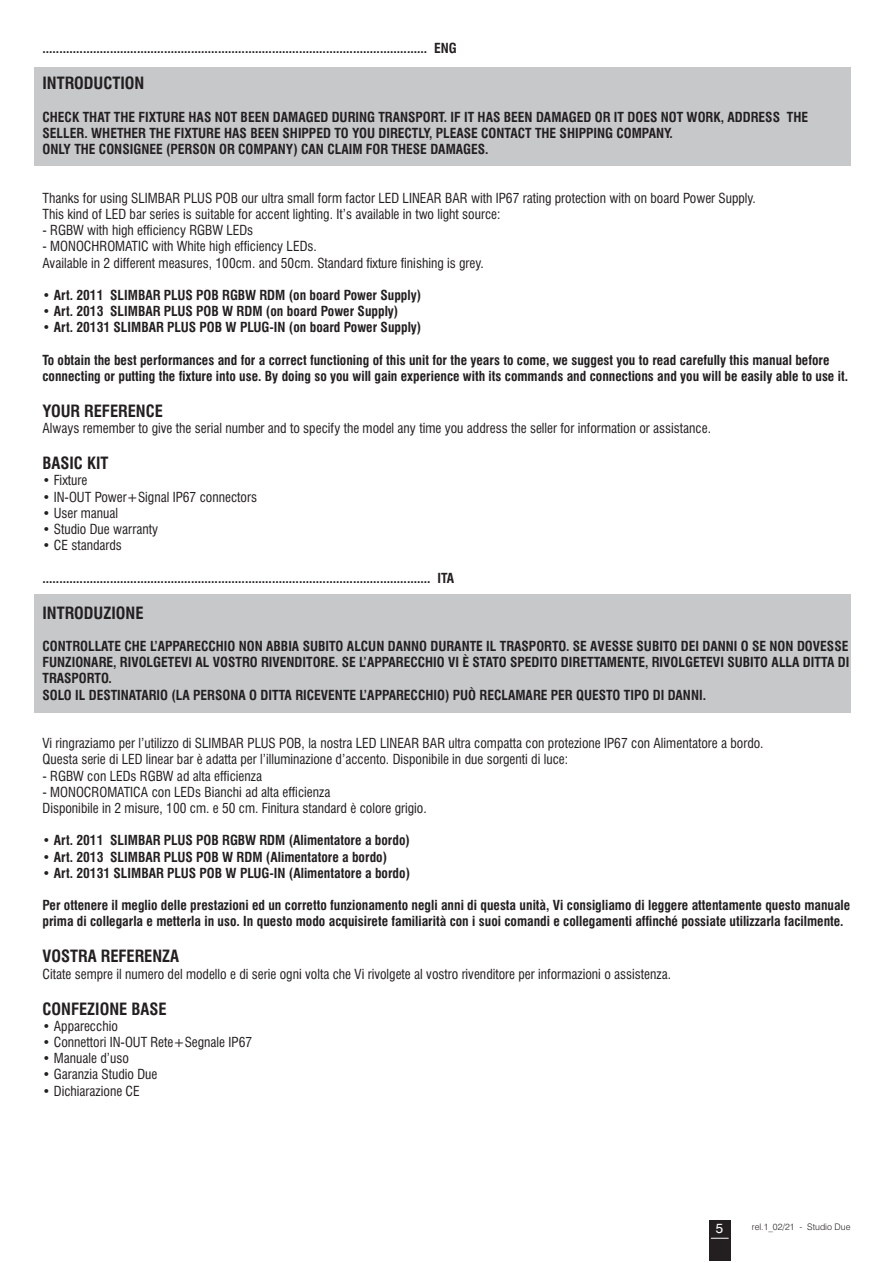
<style>
.page{position:relative;width:893px;height:1263px;background:#fff}
.page>*{position:absolute;margin:0;border:0;box-sizing:border-box;transform-origin:0 0}
.t1{font:700 condensed 16.5px "Swiss 721 BT";color:#231f20}
.t2{font:700 condensed 13.5px/16.2px "Swiss 721 BT";color:#231f20}
.t3{font:condensed 13.5px/16.2px "Swiss 721 BT";color:#231f20}
.t4{font:13.5px "Swiss 721 BT";color:#fff}
.t5{font:300 9px "Swiss 721 BT";color:#231f20}
</style>
<div class="page">
<div style="left:709px;top:1220px;width:22px;height:41px;background:#231f20"></div>
<svg style="left:711px;top:1238px;width:17px;height:1px"></svg>
<div style="left:34px;top:594px;width:816px;height:119px;background:#c6c8ca"></div>
<div style="left:34px;top:67px;width:816px;height:98px;background:#c6c8ca"></div>
<p class="t2" style="left:42px;top:41px;width:416px">.................................................................................................................. ENG</p>
<p class="t1" style="left:42px;top:75px;width:103px">INTRODUCTION</p>
<p class="t2" style="left:42px;top:110px;width:767px">CHECK THAT THE FIXTURE HAS NOT BEEN DAMAGED DURING TRANSPORT. IF IT HAS BEEN DAMAGED OR IT DOES NOT WORK, ADDRESS THE<br>SELLER. WHETHER THE FIXTURE HAS BEEN SHIPPED TO YOU DIRECTLY, PLEASE CONTACT THE SHIPPING COMPANY.<br>ONLY THE CONSIGNEE (PERSON OR COMPANY) CAN CLAIM FOR THESE DAMAGES.</p>
<p class="t3" style="left:42px;top:191px;width:715px">Thanks for using SLIMBAR PLUS POB our ultra small form factor LED LINEAR BAR with IP67 rating protection with on board Power Supply.<br>This kind of LED bar series is suitable for accent lighting. It’s available in two light source:</p>
<p class="t3" style="left:42px;top:223px;width:212px">- RGBW with high efficiency RGBW LEDs</p>
<p class="t3" style="left:42px;top:239px;width:443px">- MONOCHROMATIC with White high efficiency LEDs.<br>Available in 2 different measures, 100cm. and 50cm. Standard fixture finishing is grey.</p>
<p class="t2" style="left:42px;top:288px;width:380px">• Art. 2011 SLIMBAR PLUS POB RGBW RDM (on board Power Supply)</p>
<p class="t2" style="left:42px;top:304px;width:357px">• Art. 2013 SLIMBAR PLUS POB W RDM (on board Power Supply)</p>
<p class="t2" style="left:42px;top:320px;width:380px">• Art. 20131 SLIMBAR PLUS POB W PLUG-IN (on board Power Supply)</p>
<p class="t2" style="left:42px;top:353px;width:807px">To obtain the best performances and for a correct functioning of this unit for the years to come, we suggest you to read carefully this manual before connecting or putting the fixture into use. By doing so you will gain experience with its commands and connections and you will be easily able to use it.</p>
<p class="t1" style="left:42px;top:403px;width:122px">YOUR REFERENCE</p>
<p class="t3" style="left:42px;top:421px;width:670px">Always remember to give the serial number and to specify the model any time you address the seller for information or assistance.</p>
<p class="t1" style="left:42px;top:455px;width:68px">BASIC KIT</p>
<p class="t3" style="left:42px;top:473px;width:46px">• Fixture</p>
<p class="t3" style="left:42px;top:489px;width:216px">• IN-OUT Power+Signal IP67 connectors</p>
<p class="t3" style="left:42px;top:506px;width:77px">• User manual</p>
<p class="t3" style="left:42px;top:522px;width:117px">• Studio Due warranty</p>
<p class="t3" style="left:42px;top:538px;width:81px">• CE standards</p>
<p class="t2" style="left:42px;top:570px;width:413px">................................................................................................................... ITA</p>
<p class="t1" style="left:42px;top:605px;width:103px">INTRODUZIONE</p>
<p class="t2" style="left:42px;top:639px;width:808px">CONTROLLATE CHE L’APPARECCHIO NON ABBIA SUBITO ALCUN DANNO DURANTE IL TRASPORTO. SE AVESSE SUBITO DEI DANNI O SE NON DOVESSE FUNZIONARE, RIVOLGETEVI AL VOSTRO RIVENDITORE. SE L’APPARECCHIO VI È STATO SPEDITO DIRETTAMENTE, RIVOLGETEVI SUBITO ALLA DITTA DI TRASPORTO.<br>SOLO IL DESTINATARIO (LA PERSONA O DITTA RICEVENTE L’APPARECCHIO) PUÒ RECLAMARE PER QUESTO TIPO DI DANNI.</p>
<p class="t3" style="left:42px;top:736px;width:723px">Vi ringraziamo per l’utilizzo di SLIMBAR PLUS POB, la nostra LED LINEAR BAR ultra compatta con protezione IP67 con Alimentatore a bordo.<br>Questa serie di LED linear bar è adatta per l’illuminazione d’accento. Disponibile in due sorgenti di luce:</p>
<p class="t3" style="left:42px;top:768px;width:221px">- RGBW con LEDs RGBW ad alta efficienza</p>
<p class="t3" style="left:42px;top:785px;width:386px">- MONOCROMATICA con LEDs Bianchi ad alta efficienza<br>Disponibile in 2 misure, 100 cm. e 50 cm. Finitura standard è colore grigio.</p>
<p class="t2" style="left:42px;top:833px;width:369px">• Art. 2011 SLIMBAR PLUS POB RGBW RDM (Alimentatore a bordo)</p>
<p class="t2" style="left:42px;top:849px;width:346px">• Art. 2013 SLIMBAR PLUS POB W RDM (Alimentatore a bordo)</p>
<p class="t2" style="left:42px;top:866px;width:369px">• Art. 20131 SLIMBAR PLUS POB W PLUG-IN (Alimentatore a bordo)</p>
<p class="t2" style="left:42px;top:898px;width:809px">Per ottenere il meglio delle prestazioni ed un corretto funzionamento negli anni di questa unità, Vi consigliamo di leggere attentamente questo manuale prima di collegarla e metterla in uso. In questo modo acquisirete familiarità con i suoi comandi e collegamenti affinché possiate utilizzarla facilmente.</p>
<p class="t1" style="left:42px;top:948px;width:138px">VOSTRA REFERENZA</p>
<p class="t3" style="left:42px;top:966px;width:630px">Citate sempre il numero del modello e di serie ogni volta che Vi rivolgete al vostro rivenditore per informazioni o assistenza.</p>
<p class="t1" style="left:42px;top:1001px;width:126px">CONFEZIONE BASE</p>
<p class="t3" style="left:42px;top:1019px;width:77px">• Apparecchio</p>
<p class="t3" style="left:42px;top:1035px;width:211px">• Connettori IN-OUT Rete+Segnale IP67</p>
<p class="t3" style="left:42px;top:1051px;width:88px">• Manuale d’uso</p>
<p class="t3" style="left:42px;top:1067px;width:116px">• Garanzia Studio Due</p>
<p class="t3" style="left:42px;top:1083px;width:99px">• Dichiarazione CE</p>
<p class="t4" style="left:716px;top:1220px;width:9px">5</p>
<p class="t5" style="left:752px;top:1222px;width:100px">rel.1_02/21 - Studio Due</p>
</div>
